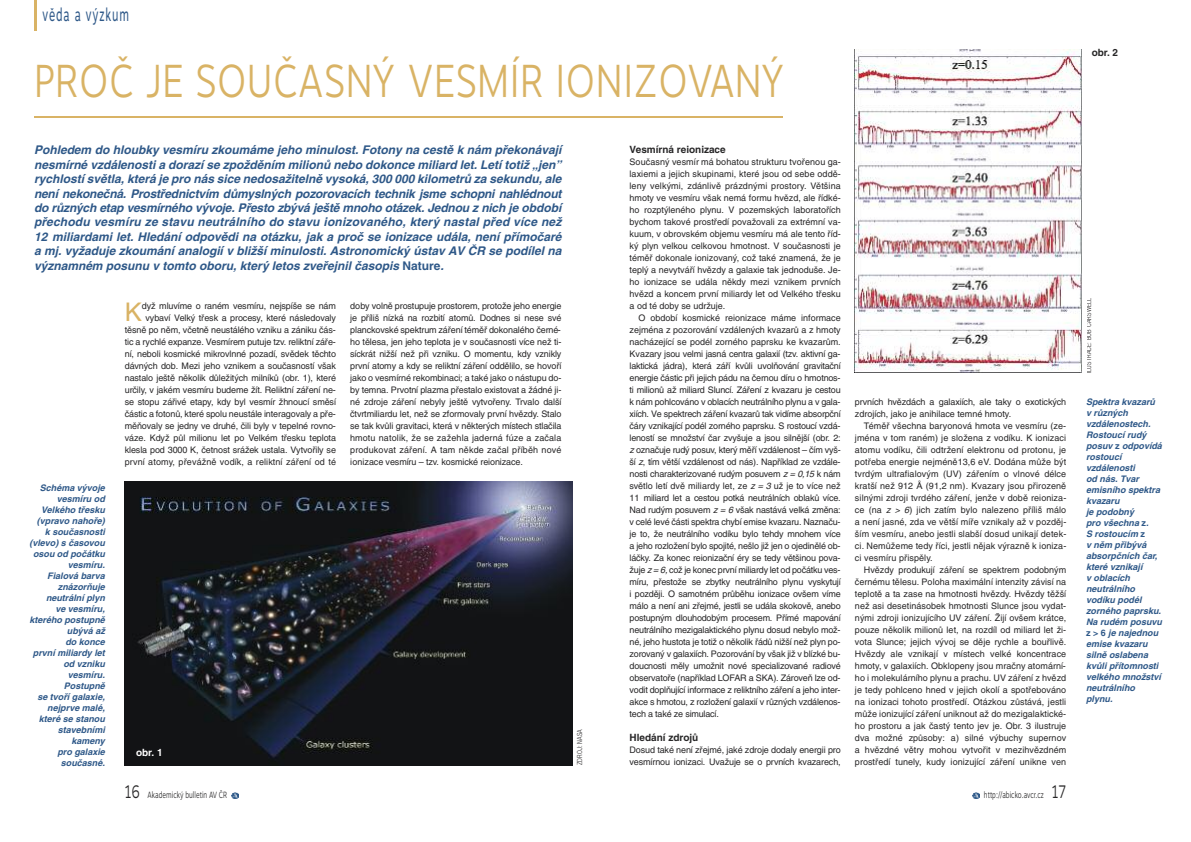
<style>
.page{position:relative;width:1191px;height:842px;background:#fff}
.page>*{position:absolute;margin:0;border:0;box-sizing:border-box;transform-origin:0 0}
.t1{font:300 46px "Motiva Sans";letter-spacing:.015em;color:#d9b365;scale:.8 1}
.t2{font:25.7px "Helvetica CE";color:#d9b365}
.t3{font:18px "Motiva Sans";color:#2e5888;scale:.6 1}
.t4{font:italic 700 12px/14.4px "Helvetica CE";color:#2e5888;text-align:justify}
.t5{font:700 10px "Helvetica CE";color:#272627}
.t6{font:700 10px "Helvetica CE";color:#fff}
.t7{font:9px/12px "Helvetica CE";letter-spacing:-.01em;color:#272627;text-align:justify}
.t8{font:italic 700 9px/11px "Helvetica CE";color:#2e5888}
.t9{font:9px "Motiva Sans Light OTF";color:#272627;scale:.7 1}
.t10{font:300 condensed 7px "Helvetica NCE";letter-spacing:.025em;color:#272627}
.s1{font-style:normal}
.s2{font-size:18px}
.s3{font-style:italic}
.s4{font-family:"Lucida Grande"}
</style>
<div class="page">
<svg style="left:972px;top:792px;width:7px;height:7px"></svg>
<hr style="left:34px;top:0;width:3px;height:31px;background:#d9b365">
<svg style="left:232px;top:792px;width:6px;height:7px"></svg>
<hr style="left:34px;top:116px;width:748px;height:1px;background:#d9b365">
<img style="left:125px;top:482px;width:448px;height:283px">
<img style="left:855px;top:49px;width:226px;height:324px">
<h3 class="t3" style="left:43px;top:8px;width:146px">věda a výzkum</h3>
<h1 class="t1" style="left:34px;top:62px;width:940px">PROČ JE SOUČASNÝ VESMÍR IONIZOVANÝ</h1>
<p class="t4" style="left:34px;top:144px;width:529px">Pohledem do hloubky vesmíru zkoumáme jeho minulost. Fotony na cestě k nám překonávají nesmírné vzdálenosti a dorazí se zpožděním milionů nebo dokonce miliard let. Letí totiž „jen” rychlostí světla, která je pro nás sice nedosažitelně vysoká, 300 000 kilometrů za sekundu, ale není nekonečná. Prostřednictvím důmyslných pozorovacích technik jsme schopni nahlédnout do různých etap vesmírného vývoje. Přesto zbývá ještě mnoho otázek. Jednou z nich je období přechodu vesmíru ze stavu neutrálního do stavu ionizovaného, který nastal před více než 12 miliardami let. Hledání odpovědi na otázku, jak a proč se ionizace udála, není přímočaré a mj. vyžaduje zkoumání analogií v bližší minulosti. Astronomický ústav AV ČR se podílel na významném posunu v tomto oboru, který letos zveřejnil časopis <span class="s1">Nature</span>.</p>
<p class="t8" style="left:30px;top:483px;width:77px;text-align:right">Schéma vývoje vesmíru od<br>Velkého třesku (vpravo nahoře)<br>k současnosti (vlevo) s časovou osou od počátku vesmíru.<br>Fialová barva znázorňuje neutrální plyn<br>ve vesmíru, kterého postupně ubývá až<br>do konce<br>první miliardy let od vzniku vesmíru.<br>Postupně<br>se tvoří galaxie, nejprve malé, které se stanou stavebními kameny<br>pro galaxie současné.</p>
<p class="t7" style="left:125px;top:301px;width:213px;text-align:right">dyž mluvíme o raném vesmíru, nejspíše se nám vybaví Velký třesk a procesy, které následovaly těsně po něm, včetně neustálého vzniku a zániku čás&shy;tic a rychlé expanze. Vesmírem putuje tzv. reliktní záře&shy;ní, neboli kosmické mikrovlnné pozadí, svědek těchto dávných dob. Mezi jeho vznikem a současností však nastalo ještě několik důležitých milníků (obr. 1), které určily, v jakém vesmíru budeme žít. Reliktní záření ne&shy;se stopu zářivé etapy, kdy byl vesmír žhnoucí směsí částic a fotonů, které spolu neustále interagovaly a pře&shy;měňovaly se jedny ve druhé, čili byly v tepelné rovno&shy;váze. Když půl milionu let po Velkém třesku teplota klesla pod 3000 K, četnost srážek ustala. Vytvořily se první atomy, převážně vodík, a reliktní záření od té</p>
<h2 class="t2" style="left:125px;top:302px;width:19px">K</h2>
<p class="t7" style="left:350px;top:301px;width:213px">doby volně prostupuje prostorem, protože jeho energie je příliš nízká na rozbití atomů. Dodnes si nese své planckovské spektrum záření téměř dokonalého černé&shy;ho tělesa, jen jeho teplota je v současnosti více než ti&shy;síckrát nižší než při vzniku. O momentu, kdy vznikly první atomy a kdy se reliktní záření oddělilo, se hovoří jako o vesmírné rekombinaci; a také jako o nástupu do&shy;by temna. Prvotní plazma přestalo existovat a žádné ji&shy;né zdroje záření nebyly ještě vytvořeny. Trvalo další čtvrtmiliardu let, než se zformovaly první hvězdy. Stalo se tak kvůli gravitaci, která v některých místech stlačila hmotu natolik, že se zažehla jaderná fúze a začala produkovat záření. A tam někde začal příběh nové ionizace vesmíru – tzv. kosmické reionizace.</p>
<p class="t6" style="left:136px;top:748px;width:28px">obr. 1</p>
<p class="t9" style="left:125px;top:788px;width:148px"><span class="s2">16</span> Akademický bulletin AV ČR</p>
<p class="t10" style="left:575px;top:765px;width:38px;rotate:-90deg">ZDROJ: NASA</p>
<p class="t5" style="left:629px;top:146px;width:98px">Vesmírná reionizace</p>
<p class="t7" style="left:629px;top:157px;width:213px">Současný vesmír má bohatou strukturu tvořenou ga&shy;laxiemi a jejich skupinami, které jsou od sebe oddě&shy;leny velkými, zdánlivě prázdnými prostory. Většina hmoty ve vesmíru však nemá formu hvězd, ale řídké&shy;ho rozptýleného plynu. V pozemských laboratořích bychom takové prostředí považovali za extrémní va&shy;kuum, v obrovském objemu vesmíru má ale tento říd&shy;ký plyn velkou celkovou hmotnost. V současnosti je téměř dokonale ionizovaný, což také znamená, že je teplý a nevytváří hvězdy a galaxie tak jednoduše. Je&shy;ho ionizace se udála někdy mezi vznikem prvních hvězd a koncem první miliardy let od Velkého třesku a od té doby se udržuje.</p>
<p class="t7" style="left:629px;top:313px;width:213px;text-indent:9px">O období kosmické reionizace máme informace zejména z pozorování vzdálených kvazarů a z hmoty nacházející se podél zorného paprsku ke kvazarům.<br>Kvazary jsou velmi jasná centra galaxií (tzv. aktivní ga&shy;laktická jádra), která září kvůli uvolňování gravitační energie částic při jejich pádu na černou díru o hmotnos&shy;ti milionů až miliard Sluncí. Záření z kvazaru je cestou k nám pohlcováno v oblacích neutrálního plynu a v gala&shy;xiích. Ve spektrech záření kvazarů tak vidíme absorpční čáry vznikající podél zorného paprsku. S rostoucí vzdá&shy;leností se množství čar zvyšuje a jsou silnější (obr. 2: <span class="s3">z</span> označuje rudý posuv, který měří vzdálenost – čím vyš&shy;ší <span class="s3">z</span>, tím větší vzdálenost od nás). Například ze vzdále&shy;nosti charakterizované rudým posuvem <span class="s3">z = 0,15</span> k nám světlo letí dvě miliardy let, ze <span class="s3">z = 3</span> už je to více než 11 miliard let a cestou potká neutrálních oblaků více.<br>Nad rudým posuvem <span class="s3">z = 6</span> však nastává velká změna: v celé levé části spektra chybí emise kvazaru. Naznaču&shy;je to, že neutrálního vodíku bylo tehdy mnohem více a jeho rozložení bylo spojité, nešlo již jen o ojedinělé ob&shy;láčky. Za konec reionizační éry se tedy většinou pova&shy;žuje <span class="s3">z = 6,</span> což je konec první miliardy let od počátku ves&shy;míru, přestože se zbytky neutrálního plynu vyskytují i později. O samotném průběhu ionizace ovšem víme málo a není ani zřejmé, jestli se udála skokově, anebo postupným dlouhodobým procesem. Přímé mapování neutrálního mezigalaktického plynu dosud nebylo mož&shy;né, jeho hustota je totiž o několik řádů nižší než plyn po&shy;zorovaný v galaxiích. Pozorování by však již v blízké bu&shy;doucnosti měly umožnit nové specializované radiové observatoře (například LOFAR a SKA). Zároveň lze od&shy;vodit doplňující informace z reliktního záření a jeho inter&shy;akce s hmotou, z rozložení galaxií v různých vzdálenos&shy;tech a také ze simulací.</p>
<p class="t5" style="left:629px;top:734px;width:70px">Hledání zdrojů</p>
<p class="t7" style="left:629px;top:745px;width:213px">Dosud také není zřejmé, jaké zdroje dodaly energii pro vesmírnou ionizaci. Uvažuje se o prvních kvazarech,</p>
<p class="t7" style="left:855px;top:397px;width:213px">prvních hvězdách a galaxiích, ale taky o exotických zdrojích, jako je anihilace temné hmoty.</p>
<p class="t7" style="left:855px;top:421px;width:213px;text-indent:9px">Téměř všechna baryonová hmota ve vesmíru (ze&shy;jména v tom raném) je složena z vodíku. K ionizaci atomu vodíku, čili odtržení elektronu od protonu, je potřeba energie nejméně13,6 eV. Dodána může být tvrdým ultrafialovým (UV) zářením o vlnové délce kratší než 912 <span class="s4">Å</span> (91,2 nm). Kvazary jsou přirozeně silnými zdroji tvrdého záření, jenže v době reioniza&shy;ce (na <span class="s3">z &gt; 6</span>) jich zatím bylo nalezeno příliš málo a není jasné, zda ve větší míře vznikaly až v pozděj&shy;ším vesmíru, anebo jestli slabší dosud unikají detek&shy;ci. Nemůžeme tedy říci, jestli nějak výrazně k ioniza&shy;ci vesmíru přispěly.</p>
<p class="t7" style="left:855px;top:565px;width:213px;text-indent:9px">Hvězdy produkují záření se spektrem podobným černému tělesu. Poloha maximální intenzity závisí na teplotě a ta zase na hmotnosti hvězdy. Hvězdy těžší než asi desetinásobek hmotnosti Slunce jsou vydat&shy;nými zdroji ionizujícího UV záření. Žijí ovšem krátce, pouze několik milionů let, na rozdíl od miliard let ži&shy;vota Slunce; jejich vývoj se děje rychle a bouřlivě.<br>Hvězdy ale vznikají v místech velké koncentrace hmoty, v galaxiích. Obklopeny jsou mračny atomární&shy;ho i molekulárního plynu a prachu. UV záření z hvězd je tedy pohlceno hned v jejich okolí a spotřebováno na ionizaci tohoto prostředí. Otázkou zůstává, jestli může ionizující záření uniknout až do mezigalaktické&shy;ho prostoru a jak častý tento jev je. Obr. 3 ilustruje dva možné způsoby: a) silné výbuchy supernov a hvězdné větry mohou vytvořit v mezihvězdném prostředí tunely, kudy ionizující záření unikne ven</p>
<p class="t9" style="left:984px;top:788px;width:119px">http://abicko.avcr.cz <span class="s2">17</span></p>
<p class="t5" style="left:1091px;top:48px;width:28px">obr. 2</p>
<p class="t10" style="left:1084px;top:373px;width:77px;rotate:-90deg">ILUSTRACE: BOB CARSWELL</p>
<p class="t8" style="left:1086px;top:397px;width:77px">Spektra kvazarů v různých vzdálenostech.<br>Rostoucí rudý posuv <span class="s1">z</span> odpovídá rostoucí vzdálenosti<br>od nás. Tvar emisního spektra kvazaru<br>je podobný<br>pro všechna <span class="s1">z</span>.<br>S rostoucím <span class="s1">z<br></span>v něm přibývá absorpčních čar, které vznikají<br>v oblacích neutrálního vodíku podél zorného paprsku.<br>Na rudém posuvu <span class="s1">z &gt; 6</span> je najednou emise kvazaru silně oslabena kvůli přítomnosti velkého množství neutrálního plynu.</p>
</div>
